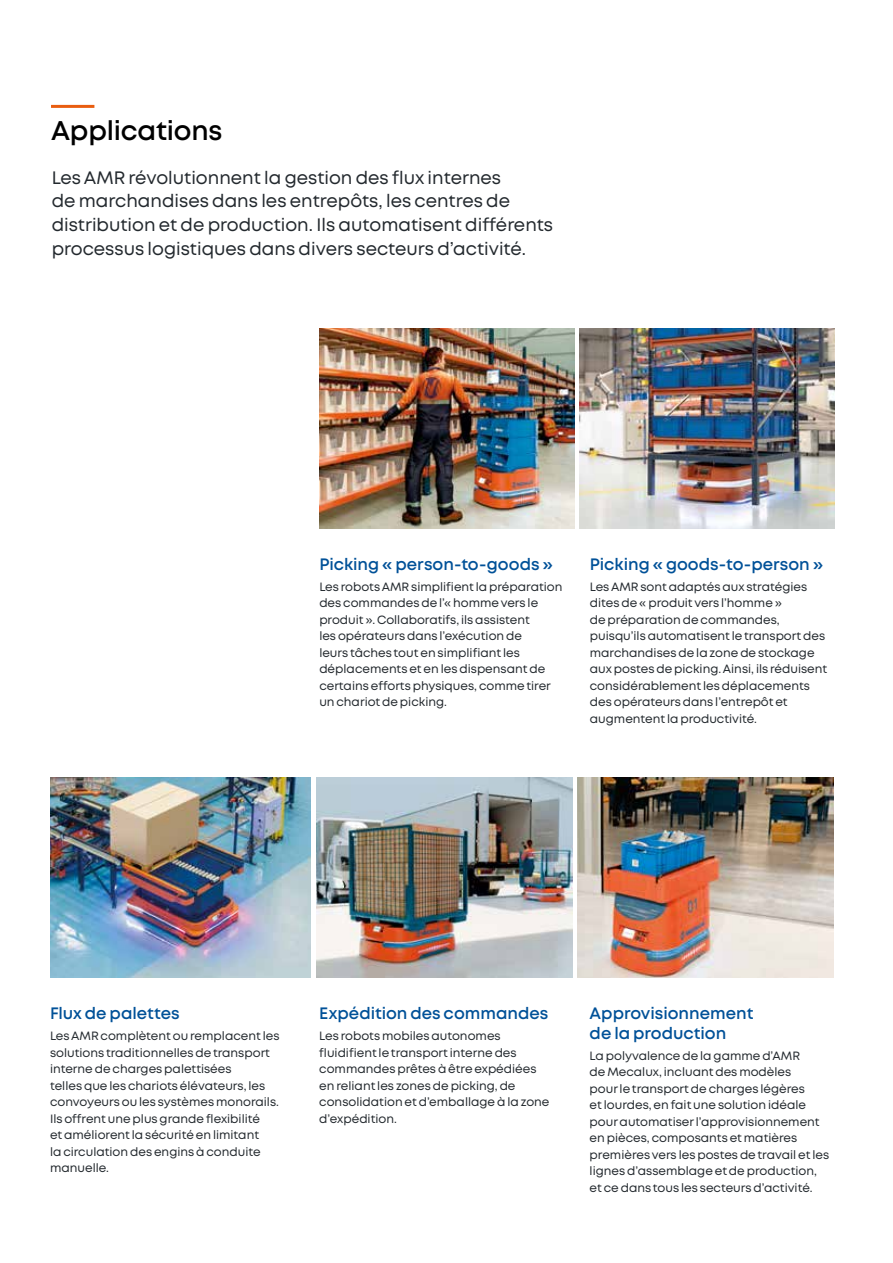
<style>
.page{position:relative;width:893px;height:1263px;background:#fff}
.page>*{position:absolute;margin:0;border:0;box-sizing:border-box;transform-origin:0 0}
.t1{font:600 27px "Mont";letter-spacing:-.005em;color:#000}
.t2{font:18px/24px "Mont";color:#23292e}
.t3{font:600 16.5px/19.5px "Mont";color:#005198}
.t4{font:12px/16.5px "Mont";color:#23292e}
</style>
<div class="page">
<hr style="left:51px;top:105px;width:43px;height:3px;background:#e95d0f">
<img style="left:319px;top:328px;width:255px;height:200px">
<img style="left:579px;top:328px;width:255px;height:200px">
<img style="left:50px;top:778px;width:261px;height:199px">
<img style="left:316px;top:778px;width:257px;height:199px">
<img style="left:578px;top:778px;width:255px;height:199px">
<h1 class="t1" style="left:51px;top:113px;width:173px">Applications</h1>
<h2 class="t2" style="left:52px;top:165px;width:503px">Les AMR révolutionnent la gestion des flux internes<br>de marchandises dans les entrepôts, les centres de distribution et de production. Ils automatisent différents processus logistiques dans divers secteurs d’activité.</h2>
<h3 class="t3" style="left:319px;top:555px;width:235px">Picking « person-to-goods »</h3>
<p class="t4" style="left:319px;top:579px;width:245px">Les robots AMR simplifient la préparation des commandes de l’« homme vers le produit ». Collaboratifs, ils assistent<br>les opérateurs dans l’exécution de<br>leurs tâches tout en simplifiant les déplacements et en les dispensant de certains efforts physiques, comme tirer un chariot de picking.</p>
<h3 class="t3" style="left:590px;top:555px;width:235px">Picking « goods-to-person »</h3>
<p class="t4" style="left:590px;top:579px;width:239px">Les AMR sont adaptés aux stratégies dites de « produit vers l’homme »<br>de préparation de commandes, puisqu’ils automatisent le transport des marchandises de la zone de stockage aux postes de picking. Ainsi, ils réduisent considérablement les déplacements des opérateurs dans l’entrepôt et augmentent la productivité.</p>
<h3 class="t3" style="left:50px;top:1004px;width:131px">Flux de palettes</h3>
<p class="t4" style="left:50px;top:1028px;width:231px">Les AMR complètent ou remplacent les solutions traditionnelles de transport interne de charges palettisées<br>telles que les chariots élévateurs, les convoyeurs ou les systèmes monorails.<br>Ils offrent une plus grande flexibilité<br>et améliorent la sécurité en limitant<br>la circulation des engins à conduite manuelle.</p>
<h3 class="t3" style="left:319px;top:1004px;width:231px">Expédition des commandes</h3>
<p class="t4" style="left:319px;top:1028px;width:232px">Les robots mobiles autonomes fluidifient le transport interne des commandes prêtes à être expédiées en reliant les zones de picking, de consolidation et d’emballage à la zone d’expédition.</p>
<h3 class="t3" style="left:590px;top:1004px;width:165px">Approvisionnement de la production</h3>
<p class="t4" style="left:590px;top:1047px;width:241px">La polyvalence de la gamme d’AMR<br>de Mecalux, incluant des modèles<br>pour le transport de charges légères<br>et lourdes, en fait une solution idéale pour automatiser l’approvisionnement en pièces, composants et matières premières vers les postes de travail et les lignes d’assemblage et de production, et ce dans tous les secteurs d’activité.</p>
</div>
